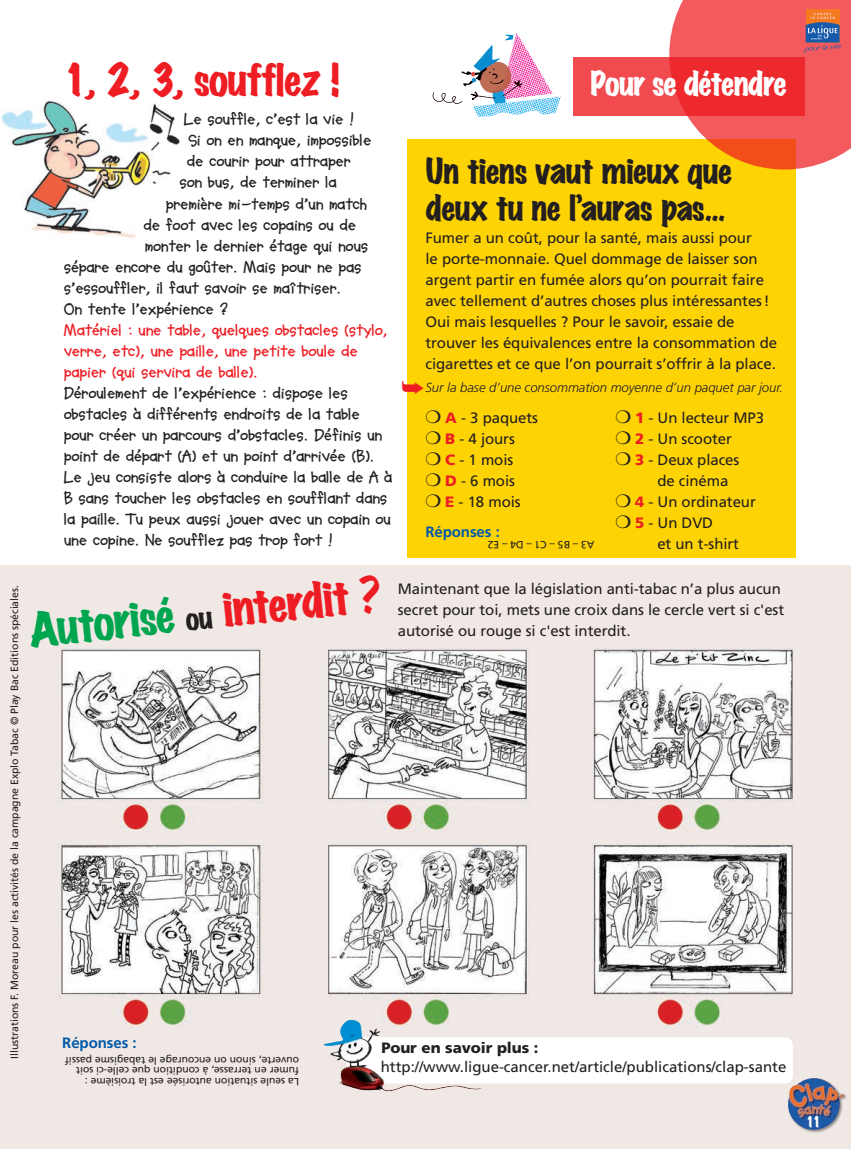
<style>
.page{position:relative;width:851px;height:1149px;background:#fff}
.page>*{position:absolute;margin:0;border:0;box-sizing:border-box;transform-origin:0 0}
.t1{font:expanded 43.05px "Marker Felt";color:#ee1d23}
.t2{font:expanded 39.3px "Marker Felt";letter-spacing:-.02em;color:#ee1d23}
.t3{font:expanded 31.5px/37.5px "Marker Felt";letter-spacing:-.02em;color:#231f20}
.t4{font:expanded 30px "Marker Felt";letter-spacing:-.03em;color:#fff}
.t5{font:700 16.5px "Soup Bone";letter-spacing:-.005em;color:#231f20}
.t6{font:700 16.5px "Soup Bone";letter-spacing:-.005em;color:#ee1d23}
.t7{font:15px/21px "Frutiger";letter-spacing:-.005em;color:#231f20}
.t8{font:15px "Frutiger CE";color:#231f20}
.t9{font:700 15px "Frutiger";letter-spacing:-.005em;color:#015aaa}
.t10{font:900 15px "Frutiger";letter-spacing:-.005em;color:#231f20}
.t11{font:expanded 13.5px "Marker Felt";color:#fff}
.t12{font:italic 300 13.2px "Frutiger";letter-spacing:-.005em;color:#231f20}
.t13{font:10.5px/10.5px "Frutiger";letter-spacing:-.005em;color:#231f20}
.s1{font-weight:900;color:#ee1d23}
.s2{color:#00a54f}
.s3{font-size:27.6px;color:#231f20}
</style>
<div class="page">
<div style="left:406px;top:139px;width:389px;height:418px;background:#fed304"></div>
<div style="left:0;top:566px;width:850px;height:582px;background:#f0e8e5"></div>
<div style="left:573px;top:57px;width:231px;height:59px;background:#f14a4f"></div>
<svg style="left:669px;top:0;width:181px;height:169px"></svg>
<div style="left:787px;top:1077px;width:59px;height:55px;background:#231f20;opacity:.45"></div>
<img style="left:787px;top:1077px;width:56px;height:52px">
<img style="left:58px;top:648px;width:736px;height:381px">
<svg style="left:432px;top:35px;width:129px;height:82px"></svg>
<img style="left:1px;top:100px;width:179px;height:138px">
<div style="left:347px;top:1036px;width:445px;height:47px;background:#fff;border-radius:9px"></div>
<img style="left:323px;top:1019px;width:37px;height:70px">
<svg style="left:406px;top:381px;width:1px;height:13px"></svg>
<p class="t2" style="left:62px;top:59px;width:278px">1, 2, 3, soufflez !</p>
<p class="t5" style="left:184px;top:111px;width:172px">Le souffle, c’est la vie !</p>
<p class="t5" style="left:188px;top:132px;width:184px">Si on en manque, impossible</p>
<p class="t5" style="left:187px;top:153px;width:165px">de courir pour attraper</p>
<p class="t5" style="left:179px;top:174px;width:159px">son bus, de terminer la</p>
<p class="t5" style="left:166px;top:195px;width:202px">première mi-temps d’un match</p>
<p class="t5" style="left:143px;top:216px;width:214px">de foot avec les copains ou de</p>
<p class="t5" style="left:145px;top:237px;width:225px">monter le dernier étage qui nous</p>
<p class="t5" style="left:64px;top:258px;width:299px">sépare encore du goûter. Mais pour ne pas</p>
<p class="t5" style="left:64px;top:279px;width:279px">s’essouffler, il faut savoir se maîtriser.</p>
<p class="t5" style="left:64px;top:300px;width:166px">On tente l’expérience ?</p>
<p class="t6" style="left:64px;top:321px;width:325px">Matériel : une table, quelques obstacles (stylo,</p>
<p class="t6" style="left:64px;top:342px;width:295px">verre, etc), une paille, une petite boule de</p>
<p class="t6" style="left:64px;top:363px;width:195px">papier (qui servira de balle).</p>
<p class="t5" style="left:64px;top:384px;width:285px">Déroulement de l’expérience : dispose les</p>
<p class="t5" style="left:64px;top:405px;width:297px">obstacles à différents endroits de la table</p>
<p class="t5" style="left:64px;top:426px;width:320px">pour créer un parcours d’obstacles. Définis un</p>
<p class="t5" style="left:64px;top:447px;width:312px">point de départ (A) et un point d’arrivée (B).</p>
<p class="t5" style="left:64px;top:468px;width:330px">Le jeu consiste alors à conduire la balle de A à</p>
<p class="t5" style="left:64px;top:489px;width:325px">B sans toucher les obstacles en soufflant dans</p>
<p class="t5" style="left:64px;top:510px;width:328px">la paille. Tu peux aussi jouer avec un copain ou</p>
<p class="t5" style="left:64px;top:531px;width:271px">une copine. Ne soufflez pas trop fort !</p>
<p class="t4" style="left:590px;top:68px;width:198px">Pour se détendre</p>
<p class="t3" style="left:425px;top:153px;width:308px">Un tiens vaut mieux que deux tu ne l’auras pas…</p>
<p class="t7" style="left:425px;top:227px;width:353px">Fumer a un coût, pour la santé, mais aussi pour<br>le porte-monnaie. Quel dommage de laisser son argent partir en fumée alors qu’on pourrait faire avec tellement d’autres choses plus intéressantes!<br>Oui mais lesquelles ? Pour le savoir, essaie de trouver les équivalences entre la consommation de cigarettes et ce que l’on pourrait s’offrir à la place.</p>
<p class="t7" style="left:425px;top:407px;width:114px">❍ <span class="s1">A</span> - 3 paquets ❍ <span class="s1">B</span> - 4 jours<br>❍ <span class="s1">C</span> - 1 mois<br>❍ <span class="s1">D</span> - 6 mois<br>❍ <span class="s1">E</span> - 18 mois</p>
<p class="t7" style="left:615px;top:407px;width:150px">❍ <span class="s1">1</span> - Un lecteur MP3</p>
<p class="t12" style="left:425px;top:379px;width:359px">Sur la base d’une consommation moyenne d’un paquet par jour.</p>
<p class="t7" style="left:615px;top:428px;width:118px">❍ <span class="s1">2</span> - Un scooter</p>
<p class="t7" style="left:615px;top:449px;width:125px">❍ <span class="s1">3</span> - Deux places</p>
<p class="t7" style="left:657px;top:470px;width:73px">de cinéma</p>
<p class="t7" style="left:615px;top:491px;width:142px">❍ <span class="s1">4</span> - Un ordinateur</p>
<p class="t7" style="left:615px;top:512px;width:99px">❍ <span class="s1">5</span> - Un DVD</p>
<p class="t7" style="left:657px;top:533px;width:83px">et un t-shirt</p>
<p class="t9" style="left:425px;top:522px;width:76px">Réponses :</p>
<p class="t13" style="left:594px;top:549px;width:108px;rotate:-180deg">A3 – B5 – C1 – D4 – E2</p>
<p class="t1" style="left:27px;top:607px;width:355px;rotate:-6deg"><span class="s2">Autorisé</span> <span class="s3">ou</span> interdit ?</p>
<p class="t7" style="left:398px;top:578px;width:388px">Maintenant que la législation anti-tabac n’a plus aucun secret pour toi, mets une croix dans le cercle vert si c'est autorisé ou rouge si c'est interdit.</p>
<p class="t13" style="left:9px;top:1058px;width:475px;rotate:-90deg">Illustrations F. Moreau pour les activités de la campagne Explo Tabac © Play Bac Editions spéciales.</p>
<p class="t9" style="left:62px;top:1033px;width:76px">Réponses :</p>
<p class="t10" style="left:381px;top:1038px;width:159px">Pour en savoir plus :</p>
<p class="t13" style="left:299px;top:1086px;width:235px;rotate:-180deg">La seule situation autorisée est la troisième : fumer en terrasse, à condition que celle-ci soit ouverte, sinon on encourage le tabagisme passif</p>
<p class="t8" style="left:381px;top:1058px;width:407px">http://www.ligue-cancer.net/article/publications/clap-sante</p>
<p class="t11" style="left:805px;top:1114px;width:17px">11</p>
</div>
